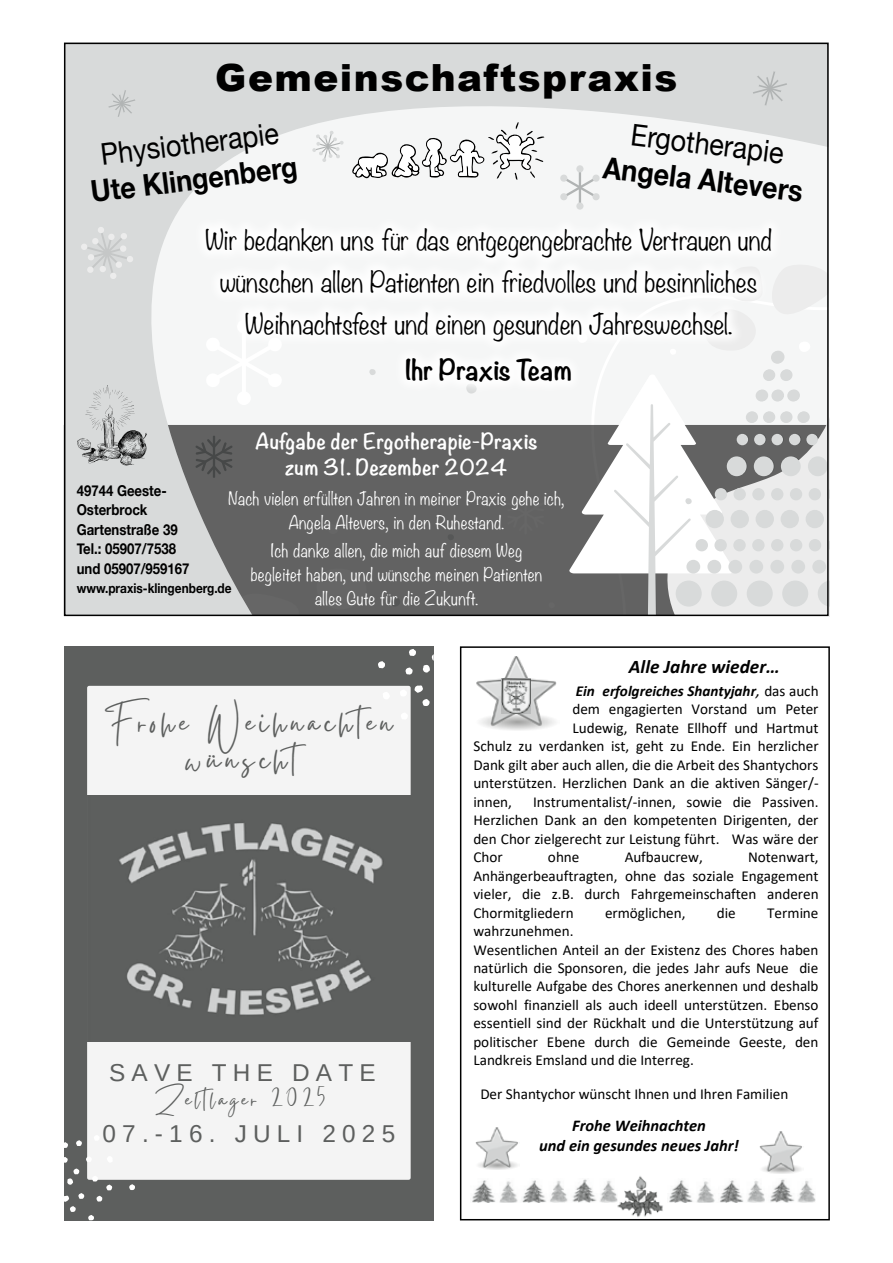
<style>
.page{position:relative;width:893px;height:1263px;background:#fff}
.page>*{position:absolute;margin:0;border:0;box-sizing:border-box;transform-origin:0 0}
.t1{font:40.5px/36.6px "Gistesy";letter-spacing:.125em;color:#5d5f5e;text-align:center}
.t2{font:900 37.5px "Arial";letter-spacing:.04em;color:#000}
.t3{font:700 30px "Helvetica Neue";color:#000;scale:.9 1}
.t4{font:30px "Helvetica Neue";color:#000;scale:.9 1}
.t5{font:28.35px "Gistesy";letter-spacing:.125em;color:#5d5f5e}
.t6{font:300 25.5px/42px "Noteworthy";color:#000;text-align:center}
.t7{font:700 25.5px "Noteworthy";color:#000}
.t8{font:24.3px "Arimo";letter-spacing:.255em;color:#5d5f5e}
.t9{font:700 19.5px/25.5px "Noteworthy";letter-spacing:.02em;color:#fff;text-align:center}
.t10{font:italic 700 19.35px "Calibri";color:#000}
.t11{font:300 16.5px/24px "Noteworthy";letter-spacing:.02em;color:#fff;text-align:center;scale:.96 1}
.t12{font:italic 700 16.5px/20.1px "Calibri";color:#000;text-align:center}
.t13{font:15.15px/18.5px "Calibri";color:#000;text-align:justify}
.t14{font:italic 700 15.15px "Calibri";color:#000}
.t15{font:700 15px/19.5px "Helvetica Neue";color:#000;scale:.88 1}
.t16{font:700 13.5px "Helvetica Neue";color:#000;scale:.88 1}
.s1{font-weight:400;font-size:16.5px}
.s2{font-weight:400;font-style:normal}
</style>
<div class="page">
<svg style="left:66px;top:45px;width:761px;height:380px;fill:#d8dada"></svg>
<svg style="left:77px;top:385px;width:70px;height:40px"></svg>
<svg style="left:81px;top:226px;width:53px;height:53px"></svg>
<svg style="left:747px;top:66px;width:45px;height:45px"></svg>
<svg style="left:104px;top:86px;width:35px;height:35px"></svg>
<svg style="left:66px;top:425px;width:502px;height:189px;fill:#626262"></svg>
<svg style="left:312px;top:122px;width:232px;height:58px"></svg>
<div style="left:780px;top:370px;width:11px;height:11px;background:#d8dada;border-radius:50%"></div>
<svg style="left:784px;top:261px;width:43px;height:91px"></svg>
<svg style="left:568px;top:374px;width:262px;height:243px"></svg>
<hr style="left:64px;top:616px;width:765px;height:1px;background:#fff">
<div style="left:192px;top:214px;width:592px;height:181px;background:#f8f9f9"></div>
<img style="left:476px;top:656px;width:81px;height:74px">
<img style="left:502px;top:679px;width:28px;height:34px">
<img style="left:617px;top:1176px;width:46px;height:41px">
<img style="left:759px;top:1131px;width:43px;height:43px">
<img style="left:472px;top:1179px;width:146px;height:24px">
<img style="left:669px;top:1179px;width:146px;height:24px">
<img style="left:475px;top:1127px;width:43px;height:43px">
<div style="left:460px;top:646px;width:370px;height:574px;border:2px solid #000"></div>
<div style="left:64px;top:646px;width:370px;height:574px;background:#5d5f5e"></div>
<div style="left:87px;top:686px;width:324px;height:494px;background:#f4f4f4"></div>
<svg style="left:94px;top:1135px;width:6px;height:6px"></svg>
<svg style="left:64px;top:1142px;width:4px;height:6px"></svg>
<svg style="left:129px;top:1184px;width:6px;height:6px"></svg>
<svg style="left:76px;top:1140px;width:6px;height:6px"></svg>
<svg style="left:64px;top:1156px;width:49px;height:64px"></svg>
<svg style="left:383px;top:692px;width:7px;height:7px"></svg>
<svg style="left:414px;top:685px;width:9px;height:8px"></svg>
<svg style="left:378px;top:661px;width:7px;height:7px"></svg>
<svg style="left:409px;top:649px;width:7px;height:7px"></svg>
<svg style="left:423px;top:654px;width:11px;height:19px"></svg>
<svg style="left:422px;top:699px;width:8px;height:7px"></svg>
<svg style="left:401px;top:712px;width:7px;height:8px"></svg>
<svg style="left:400px;top:689px;width:7px;height:8px"></svg>
<svg style="left:405px;top:667px;width:8px;height:8px"></svg>
<img style="left:87px;top:795px;width:324px;height:247px">
<h2 class="t2" style="left:215px;top:50px;width:464px">Gemeinschaftspraxis</h2>
<h3 class="t4" style="left:98px;top:133px;width:200px;rotate:-7deg">Physiotherapie</h3>
<h3 class="t3" style="left:88px;top:168px;width:233px;rotate:-7deg">Ute Klingenberg</h3>
<h3 class="t4" style="left:634px;top:113px;width:172px;rotate:7deg">Ergotherapie</h3>
<h3 class="t3" style="left:606px;top:144px;width:225px;rotate:7deg">Angela Altevers</h3>
<h3 class="t6" style="left:205px;top:218px;width:569px">Wir bedanken uns für das entgegengebrachte Vertrauen und wünschen allen Patienten ein friedvolles und besinnliches<br>Weihnachtsfest und einen gesunden Jahreswechsel.</h3>
<h3 class="t7" style="left:405px;top:347px;width:169px">Ihr Praxis Team</h3>
<p class="t9" style="left:255px;top:428px;width:284px">Aufgabe der Ergotherapie-Praxis zum 31. Dezember 2024</p>
<p class="t11" style="left:228px;top:486px;width:352px">Nach vielen erfüllten Jahren in meiner Praxis gehe ich,<br>Angela Altevers, in den Ruhestand.</p>
<p class="t11" style="left:251px;top:538px;width:305px">Ich danke allen, die mich auf diesem Weg begleitet haben, und wünsche meinen Patienten alles Gute für die Zukunft.</p>
<p class="t15" style="left:77px;top:481px;width:130px">49744 Geeste-<br>Osterbrock<br>Gartenstraße 39<br>Tel.: 05907/7538 und 05907/959167</p>
<p class="t16" style="left:77px;top:578px;width:178px">www.praxis-klingenberg.de</p>
<h1 class="t1" style="left:105px;top:700px;width:288px">Frohe Weihnachten wünscht</h1>
<h3 class="t8" style="left:109px;top:1057px;width:268px">SAVE THE DATE</h3>
<h3 class="t5" style="left:155px;top:1080px;width:173px">Zeltlager 2025</h3>
<h3 class="t8" style="left:103px;top:1118px;width:294px">07.-16. JULI 2025</h3>
<p class="t10" style="left:629px;top:653px;width:152px">Alle Jahre wieder…</p>
<p class="t14" style="left:576px;top:680px;width:244px">Ein erfolgreiches Shantyjahr<span class="s1">,</span> <span class="s2">das auch</span></p>
<p class="t13" style="left:572px;top:700px;width:248px">dem engagierten Vorstand um Peter</p>
<p class="t13" style="left:572px;top:718px;width:248px">Ludewig, Renate Ellhoff und Hartmut</p>
<p class="t13" style="left:473px;top:737px;width:347px">Schulz zu verdanken ist, geht zu Ende. Ein herzlicher</p>
<p class="t13" style="left:473px;top:755px;width:347px">Dank gilt aber auch allen, die die Arbeit des Shantychors</p>
<p class="t13" style="left:473px;top:774px;width:347px">unterstützen. Herzlichen Dank an die aktiven Sänger/-</p>
<p class="t13" style="left:473px;top:792px;width:40px">innen,</p>
<p class="t13" style="left:473px;top:792px;width:347px;text-indent:60px">Instrumentalist/-innen, sowie die Passiven.<br>Herzlichen Dank an den kompetenten Dirigenten, der den Chor zielgerecht zur Leistung führt. Was wäre der Chor</p>
<p class="t13" style="left:548px;top:848px;width:33px">ohne</p>
<p class="t13" style="left:625px;top:848px;width:80px">Aufbaucrew,</p>
<p class="t13" style="left:473px;top:848px;width:347px;text-indent:275px">Notenwart, Anhängerbeauftragten, ohne das soziale Engagement vieler, die z.B. durch Fahrgemeinschaften anderen Chormitgliedern</p>
<p class="t13" style="left:605px;top:903px;width:82px">ermöglichen,</p>
<p class="t13" style="left:717px;top:903px;width:20px">die</p>
<p class="t13" style="left:767px;top:903px;width:53px">Termine</p>
<p class="t13" style="left:473px;top:921px;width:347px;text-align:left">wahrzunehmen.<br>Wesentlichen Anteil an der Existenz des Chores haben natürlich die Sponsoren, die jedes Jahr aufs Neue die kulturelle Aufgabe des Chores anerkennen und deshalb sowohl finanziell als auch ideell unterstützen. Ebenso essentiell sind der Rückhalt und die Unterstützung auf politischer Ebene durch die Gemeinde Geeste, den Landkreis Emsland und die Interreg.</p>
<p class="t13" style="left:480px;top:1084px;width:310px">Der Shantychor wünscht Ihnen und Ihren Familien</p>
<p class="t12" style="left:539px;top:1115px;width:201px">Frohe Weihnachten<br>und ein gesundes neues Jahr!</p>
</div>
